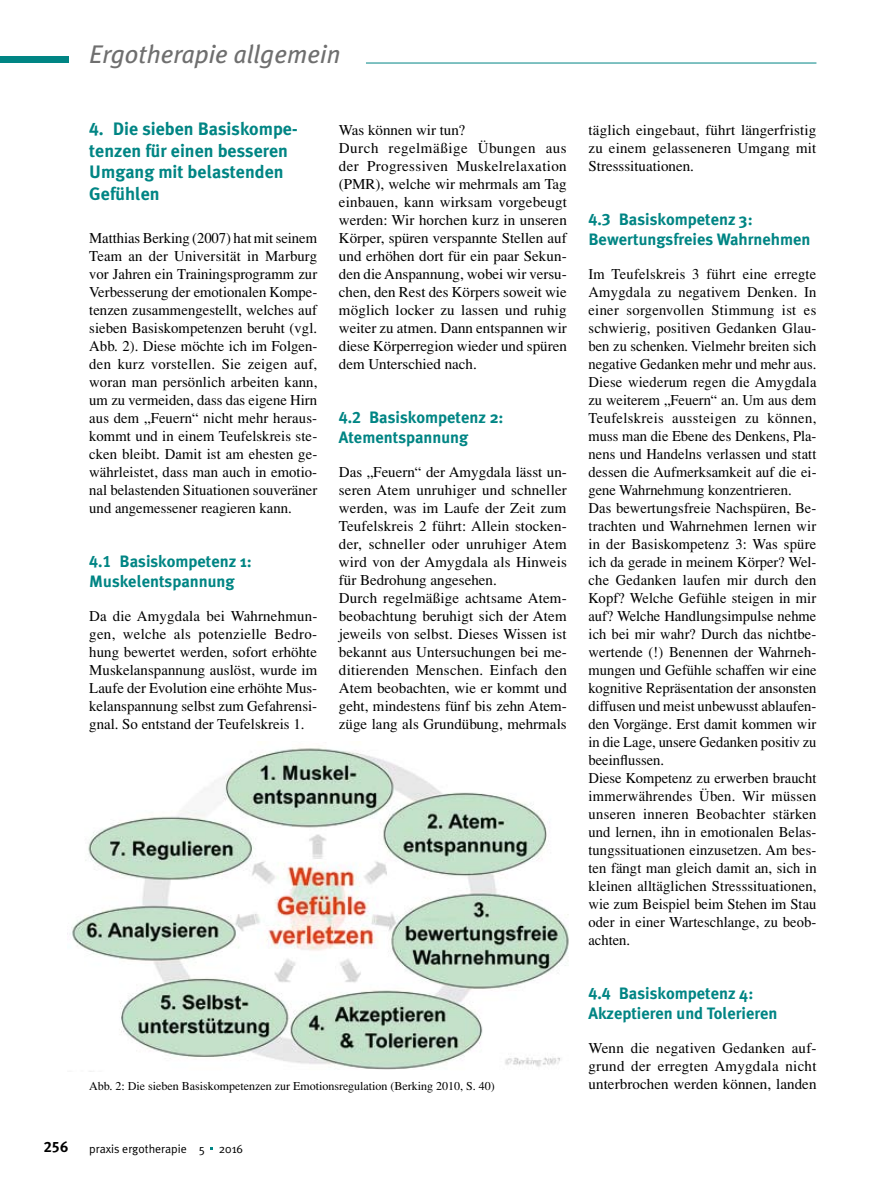
<style>
.page{position:relative;width:893px;height:1191px;background:#fff}
.page>*{position:absolute;margin:0;border:0;box-sizing:border-box;transform-origin:0 0}
.t1{font:italic 25.5px "Meta Plus";color:#6f6f6f}
.t2{font:700 18px/21.6px "Meta Plus";color:#008584}
.t3{font:700 16.5px/19.8px "Meta Plus";color:#008584}
.t4{font:15px/18px "Times";letter-spacing:.005em;color:#000}
.t5{font:15px "Meta Plus Bold Caps";color:#000}
.t6{font:12px "Times";color:#000}
.t7{font:12px "Meta Plus Normal";color:#000}
.s1{font-family:"Meta Plus Bold Caps";font-weight:400}
</style>
<div class="page">
<hr style="left:366px;top:63px;width:450px;height:1px;background:#008584">
<div style="left:0;top:57px;width:68px;height:6px;background:#008584"></div>
<img style="left:71px;top:748px;width:498px;height:322px">
<h1 class="t1" style="left:89px;top:39px;width:253px">Ergotherapie allgemein</h1>
<p class="t2" style="left:89px;top:118px;width:210px"><span class="s1">4.</span> Die sieben Basiskompe&shy;tenzen für einen besseren<br>Umgang mit belastenden<br>Gefühlen</p>
<p class="t4" style="left:89px;top:229px;width:230px;text-align:justify">Matthias Berking (2007) hat mit seinem Team an der Universität in Marburg vor Jahren ein Trainingsprogramm zur Verbesserung der emotionalen Kompe&shy;tenzen zusammengestellt, welches auf sieben Basiskompetenzen beruht (vgl.<br>Abb. 2). Diese möchte ich im Folgen&shy;den kurz vorstellen. Sie zeigen auf, woran man persönlich arbeiten kann, um zu vermeiden, dass das eigene Hirn aus dem „Feuern“ nicht mehr heraus&shy;kommt und in einem Teufelskreis ste&shy;cken bleibt. Damit ist am ehesten ge&shy;währleistet, dass man auch in emotio&shy;nal belastenden Situationen souveräner und angemessener reagieren kann.</p>
<p class="t3" style="left:89px;top:551px;width:164px"><span class="s1">4.1</span> Basiskompetenz 1:<br>Muskelentspannung</p>
<p class="t4" style="left:89px;top:607px;width:230px;text-align:justify">Da die Amygdala bei Wahrnehmun&shy;gen, welche als potenzielle Bedro&shy;hung bewertet werden, sofort erhöhte Muskelanspannung auslöst, wurde im Laufe der Evolution eine erhöhte Mus&shy;kelanspannung selbst zum Gefahrensi&shy;gnal. So entstand der Teufelskreis 1.</p>
<p class="t4" style="left:339px;top:121px;width:229px">Was können wir tun?<br>Durch regelmäßige Übungen aus der Progressiven Muskelrelaxation (PMR), welche wir mehrmals am Tag einbauen, kann wirksam vorgebeugt werden: Wir horchen kurz in unseren Körper, spüren verspannte Stellen auf und erhöhen dort für ein paar Sekun&shy;den die Anspannung, wobei wir versu&shy;chen, den Rest des Körpers soweit wie möglich locker zu lassen und ruhig weiter zu atmen. Dann entspannen wir diese Körperregion wieder und spüren dem Unterschied nach.</p>
<p class="t3" style="left:339px;top:407px;width:166px"><span class="s1">4.2</span> Basiskompetenz 2:<br>Atementspannung</p>
<p class="t4" style="left:339px;top:463px;width:230px">Das „Feuern“ der Amygdala lässt un&shy;seren Atem unruhiger und schneller werden, was im Laufe der Zeit zum Teufelskreis 2 führt: Allein stocken&shy;der, schneller oder unruhiger Atem wird von der Amygdala als Hinweis für Bedrohung angesehen.<br>Durch regelmäßige achtsame Atem&shy;beobachtung beruhigt sich der Atem jeweils von selbst. Dieses Wissen ist bekannt aus Untersuchungen bei me&shy;ditierenden Menschen. Einfach den Atem beobachten, wie er kommt und geht, mindestens fünf bis zehn Atem&shy;züge lang als Grundübung, mehrmals</p>
<p class="t4" style="left:588px;top:121px;width:229px;text-align:justify">täglich eingebaut, führt längerfristig zu einem gelasseneren Umgang mit Stresssituationen.</p>
<p class="t3" style="left:588px;top:209px;width:223px"><span class="s1">4.3</span> Basiskompetenz 3:<br>Bewertungsfreies Wahrnehmen</p>
<p class="t4" style="left:588px;top:265px;width:230px">Im Teufelskreis 3 führt eine erregte Amygdala zu negativem Denken. In einer sorgenvollen Stimmung ist es schwierig, positiven Gedanken Glau&shy;ben zu schenken. Vielmehr breiten sich negative Gedanken mehr und mehr aus.<br>Diese wiederum regen die Amygdala zu weiterem „Feuern“ an. Um aus dem Teufelskreis aussteigen zu können, muss man die Ebene des Denkens, Pla&shy;nens und Handelns verlassen und statt dessen die Aufmerksamkeit auf die ei&shy;gene Wahrnehmung konzentrieren.<br>Das bewertungsfreie Nachspüren, Be&shy;trachten und Wahrnehmen lernen wir in der Basiskompetenz 3: Was spüre ich da gerade in meinem Körper? Wel&shy;che Gedanken laufen mir durch den Kopf? Welche Gefühle steigen in mir auf? Welche Handlungsimpulse nehme ich bei mir wahr? Durch das nichtbe&shy;wertende (!) Benennen der Wahrneh&shy;mungen und Gefühle schaffen wir eine kognitive Repräsentation der ansonsten diffusen und meist unbewusst ablaufen&shy;den Vorgänge. Erst damit kommen wir in die Lage, unsere Gedanken positiv zu beeinflussen.<br>Diese Kompetenz zu erwerben braucht immerwährendes Üben. Wir müssen unseren inneren Beobachter stärken und lernen, ihn in emotionalen Belas&shy;tungssituationen einzusetzen. Am bes&shy;ten fängt man gleich damit an, sich in kleinen alltäglichen Stresssituationen, wie zum Beispiel beim Stehen im Stau oder in einer Warteschlange, zu beob&shy;achten.</p>
<p class="t3" style="left:588px;top:983px;width:190px"><span class="s1">4.4</span> Basiskompetenz 4:<br>Akzeptieren und Tolerieren</p>
<p class="t4" style="left:588px;top:1039px;width:230px">Wenn die negativen Gedanken auf&shy;grund der erregten Amygdala nicht</p>
<p class="t6" style="left:89px;top:1079px;width:407px">Abb. 2: Die sieben Basiskompetenzen zur Emotionsregulation (Berking 2010, S. 40)</p>
<p class="t4" style="left:588px;top:1075px;width:230px">unterbrochen werden können, landen</p>
<p class="t5" style="left:44px;top:1138px;width:26px">256</p>
<p class="t7" style="left:89px;top:1141px;width:155px">praxis ergotherapie 5 2016</p>
</div>
